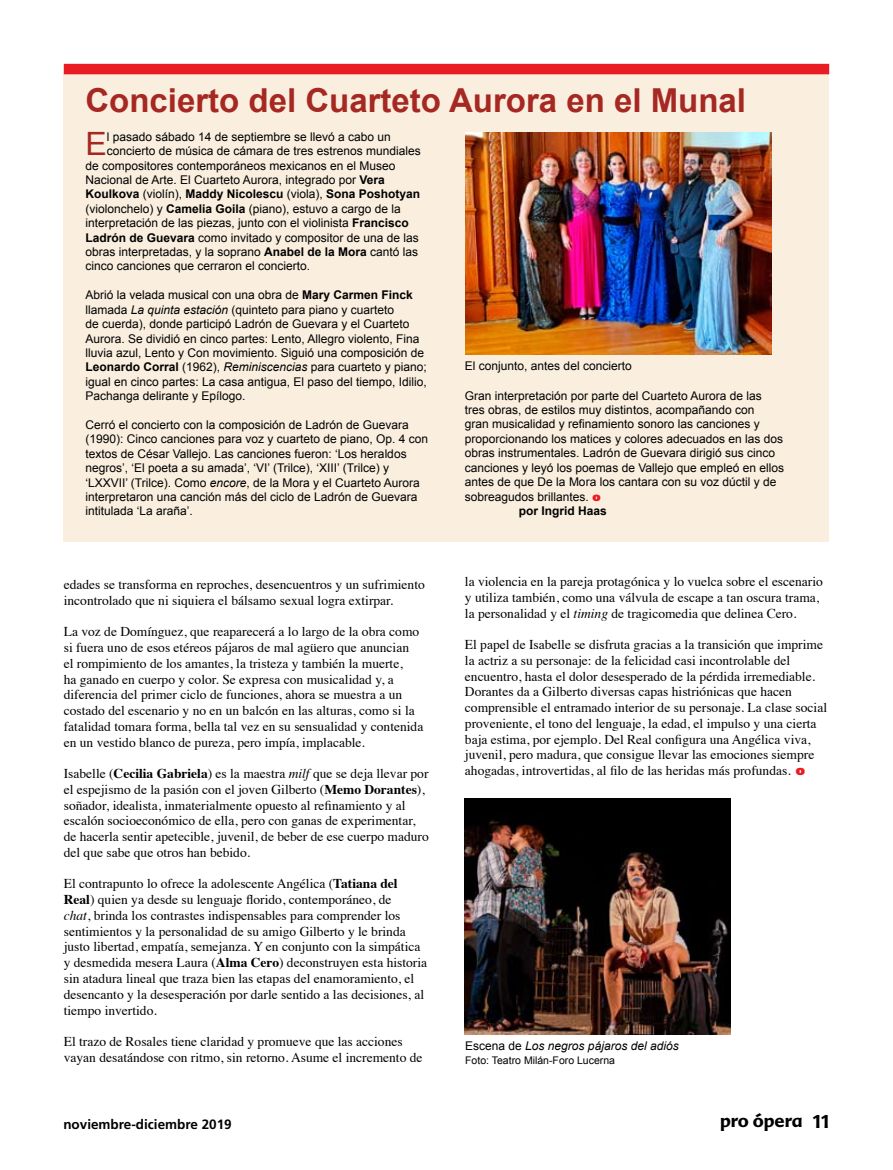
<style>
.page{position:relative;width:893px;height:1170px;background:#fff}
.page>*{position:absolute;margin:0;border:0;box-sizing:border-box;transform-origin:0 0}
.t1{font:700 33px "Arial";color:#a62822}
.t2{font:32.1px "Arial";color:#a62822}
.t3{font:700 18px "Advert";color:#000}
.t4{font:13.5px/15.8px "Times";color:#000}
.t5{font:700 13.5px "Frutiger";color:#000}
.t6{font:12px/14.4px "Arial";color:#000}
.t7{font:700 12px "Arial";color:#000}
.t8{font:italic 12px "Arial";color:#000}
.t9{font:10.5px "Arial";color:#000}
.s1{font-weight:700}
.s2{font-weight:400}
.s3{font-style:italic}
.s4{font-family:"Frutiger";font-weight:900;color:#e91c23}
.s5{font-style:normal}
</style>
<div class="page">
<div style="left:64px;top:72px;width:765px;height:469px;background:#faefdf"></div>
<div style="left:64px;top:64px;width:765px;height:10px;background:#e91c23"></div>
<img style="left:466px;top:132px;width:306px;height:222px">
<img style="left:465px;top:798px;width:265px;height:236px">
<h1 class="t1" style="left:85px;top:79px;width:662px">Concierto del Cuarteto Aurora en el Munal</h1>
<h2 class="t2" style="left:85px;top:123px;width:23px">E</h2>
<p class="t6" style="left:107px;top:129px;width:286px">l pasado sábado 14 de septiembre se llevó a cabo un</p>
<p class="t6" style="left:107px;top:144px;width:316px">concierto de música de cámara de tres estrenos mundiales</p>
<p class="t6" style="left:85px;top:158px;width:312px">de compositores contemporáneos mexicanos en el Museo</p>
<p class="t6" style="left:85px;top:173px;width:301px">Nacional de Arte. El Cuarteto Aurora, integrado por <span class="s1">Vera</span></p>
<p class="t7" style="left:85px;top:186px;width:336px">Koulkova <span class="s2">(violín),</span> Maddy Nicolescu <span class="s2">(viola),</span> Sona Poshotyan</p>
<p class="t6" style="left:85px;top:201px;width:317px">(violonchelo) y <span class="s1">Camelia Goila</span> (piano), estuvo a cargo de la</p>
<p class="t6" style="left:85px;top:216px;width:325px">interpretación de las piezas, junto con el violinista <span class="s1">Francisco</span></p>
<p class="t6" style="left:85px;top:230px;width:335px"><span class="s1">Ladrón de Guevara</span> como invitado y compositor de una de las</p>
<p class="t6" style="left:85px;top:245px;width:334px">obras interpretadas, y la soprano <span class="s1">Anabel de la Mora</span> cantó las</p>
<p class="t6" style="left:85px;top:259px;width:226px">cinco canciones que cerraron el concierto.</p>
<p class="t6" style="left:85px;top:288px;width:343px">Abrió la velada musical con una obra de <span class="s1">Mary Carmen Finck </span>llamada <span class="s3">La quinta estación</span> (quinteto para piano y cuarteto<br>de cuerda), donde participó Ladrón de Guevara y el Cuarteto Aurora. Se dividió en cinco partes: Lento, Allegro violento, Fina lluvia azul, Lento y Con movimiento. Siguió una composición de <span class="s1">Leonardo Corral</span> (1962), <span class="s3">Reminiscencias</span> para cuarteto y piano; igual en cinco partes: La casa antigua, El paso del tiempo, Idilio, Pachanga delirante y Epílogo.</p>
<p class="t6" style="left:85px;top:417px;width:344px">Cerró el concierto con la composición de Ladrón de Guevara (1990): Cinco canciones para voz y cuarteto de piano, Op. 4 con textos de César Vallejo. Las canciones fueron: ‘Los heraldos negros’, ‘El poeta a su amada’, ‘VI’ (Trilce), ‘XIII’ (Trilce) y ‘LXXVII’ (Trilce). Como <span class="s3">encore</span>, de la Mora y el Cuarteto Aurora interpretaron una canción más del ciclo de Ladrón de Guevara intitulada ‘La araña’.</p>
<p class="t4" style="left:64px;top:575px;width:363px">edades se transforma en reproches, desencuentros y un sufrimiento incontrolado que ni siquiera el bálsamo sexual logra extirpar.</p>
<p class="t4" style="left:64px;top:622px;width:361px">La voz de Domínguez, que reaparecerá a lo largo de la obra como si fuera uno de esos etéreos pájaros de mal agüero que anuncian<br>el rompimiento de los amantes, la tristeza y también la muerte,<br>ha ganado en cuerpo y color. Se expresa con musicalidad y, a diferencia del primer ciclo de funciones, ahora se muestra a un costado del escenario y no en un balcón en las alturas, como si la fatalidad tomara forma, bella tal vez en su sensualidad y contenida en un vestido blanco de pureza, pero impía, implacable.</p>
<p class="t4" style="left:64px;top:764px;width:366px">Isabelle (<span class="s1">Cecilia Gabriela</span>) es la maestra <span class="s3">milf</span> que se deja llevar por el espejismo de la pasión con el joven Gilberto (<span class="s1">Memo Dorantes</span>), soñador, idealista, inmaterialmente opuesto al refinamiento y al escalón socioeconómico de ella, pero con ganas de experimentar, de hacerla sentir apetecible, juvenil, de beber de ese cuerpo maduro del que sabe que otros han bebido.</p>
<p class="t4" style="left:64px;top:874px;width:365px">El contrapunto lo ofrece la adolescente Angélica (<span class="s1">Tatiana del Real</span>) quien ya desde su lenguaje florido, contemporáneo, de<br><span class="s3">chat</span>, brinda los contrastes indispensables para comprender los sentimientos y la personalidad de su amigo Gilberto y le brinda justo libertad, empatía, semejanza. Y en conjunto con la simpática y desmedida mesera Laura (<span class="s1">Alma Cero</span>) deconstruyen esta historia sin atadura lineal que traza bien las etapas del enamoramiento, el desencanto y la desesperación por darle sentido a las decisiones, al tiempo invertido.</p>
<p class="t4" style="left:64px;top:1032px;width:360px">El trazo de Rosales tiene claridad y promueve que las acciones vayan desatándose con ritmo, sin retorno. Asume el incremento de</p>
<p class="t6" style="left:465px;top:358px;width:168px">El conjunto, antes del concierto</p>
<p class="t6" style="left:465px;top:388px;width:298px">Gran interpretación por parte del Cuarteto Aurora de las</p>
<p class="t6" style="left:465px;top:403px;width:291px">tres obras, de estilos muy distintos, acompañando con</p>
<p class="t6" style="left:465px;top:417px;width:296px">gran musicalidad y refinamiento sonoro las canciones y</p>
<p class="t6" style="left:465px;top:431px;width:320px">proporcionando los matices y colores adecuados en las dos</p>
<p class="t6" style="left:465px;top:446px;width:312px">obras instrumentales. Ladrón de Guevara dirigió sus cinco</p>
<p class="t6" style="left:465px;top:460px;width:321px">canciones y leyó los poemas de Vallejo que empleó en ellos</p>
<p class="t6" style="left:465px;top:475px;width:313px">antes de que De la Mora los cantara con su voz dúctil y de</p>
<p class="t6" style="left:465px;top:489px;width:137px">sobreagudos brillantes. <span class="s4">o</span></p>
<p class="t7" style="left:519px;top:503px;width:90px">por Ingrid Haas</p>
<p class="t4" style="left:465px;top:572px;width:360px">la violencia en la pareja protagónica y lo vuelca sobre el escenario y utiliza también, como una válvula de escape a tan oscura trama, la personalidad y el <span class="s3">timing</span> de tragicomedia que delinea Cero.</p>
<p class="t4" style="left:465px;top:635px;width:364px">El papel de Isabelle se disfruta gracias a la transición que imprime la actriz a su personaje: de la felicidad casi incontrolable del encuentro, hasta el dolor desesperado de la pérdida irremediable.<br>Dorantes da a Gilberto diversas capas histriónicas que hacen comprensible el entramado interior de su personaje. La clase social proveniente, el tono del lenguaje, la edad, el impulso y una cierta baja estima, por ejemplo. Del Real configura una Angélica viva, juvenil, pero madura, que consigue llevar las emociones siempre ahogadas, introvertidas, al filo de las heridas más profundas. <span class="s4">o</span></p>
<p class="t8" style="left:465px;top:1038px;width:215px"><span class="s5">Escena de</span> Los negros pájaros del adiós</p>
<p class="t9" style="left:465px;top:1053px;width:151px">Foto: Teatro Milán-Foro Lucerna</p>
<p class="t5" style="left:63px;top:1115px;width:170px">noviembre-diciembre 2019</p>
<h3 class="t3" style="left:720px;top:1109px;width:111px">pro ópera 11</h3>
</div>
